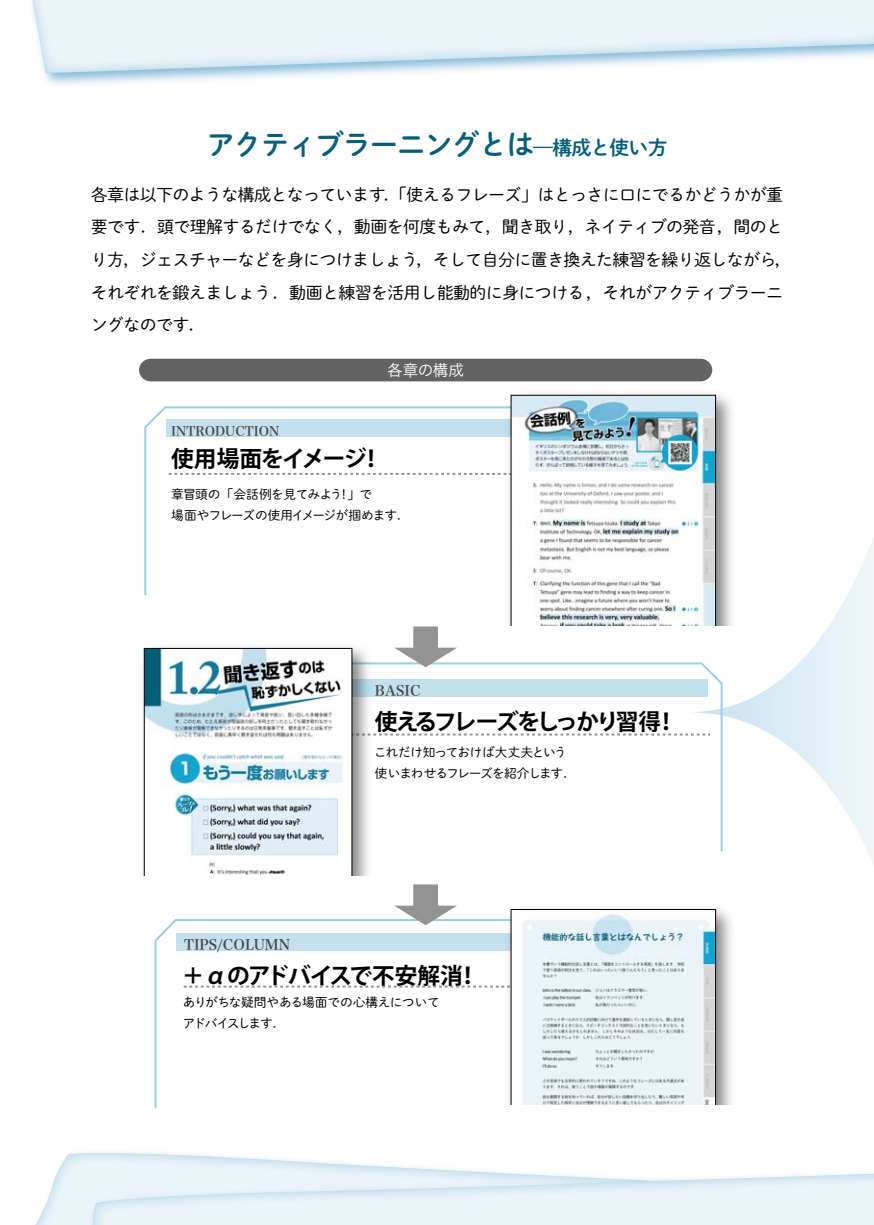
<style>
.page{position:relative;width:874px;height:1225px;background:#fff}
.page>*{position:absolute;margin:0;border:0;box-sizing:border-box;transform-origin:0 0}
.t1{font:28.4px "Shuei M Go Std B";letter-spacing:-.04em;color:#065f78}
.t2{font:700 22.6px "Koz Go Pro";letter-spacing:-.13em;color:#000}
.t3{font:700 22.6px "Koz Go Pro";letter-spacing:-.04em;color:#000}
.t4{font:700 22.6px "Koz Go Pro";letter-spacing:-.07em;color:#000}
.t5{font:17px/32.6px "Shuei M Go Std L";letter-spacing:-.04em;color:#000}
.t6{font:15.6px "Hira Kaku Pro W3";letter-spacing:-.015em;color:#fff}
.t7{font:14.2px "Hira Min Pro W6";color:#484848}
.t8{font:12.8px/20.4px "Shuei M Go Std L";letter-spacing:-.06em;color:#000}
.t9{font:12.8px/20.4px "Shuei M Go Std L";letter-spacing:-.085em;color:#000}
.t10{font:12.8px "Hira Min Pro W6";color:#484848}
.s1{font-size:19.8px}
</style>
<div class="page">
<svg style="left:723px;top:540px;width:150px;height:322px"></svg>
<svg style="left:397px;top:662px;width:326px;height:190px"></svg>
<svg style="left:144px;top:406px;width:361px;height:190px"></svg>
<div style="left:139px;top:359px;width:573px;height:22px;background:#636363;border-radius:12px"></div>
<div style="left:167px;top:419px;width:427px;height:17px;background:#c4e0ee"></div>
<svg style="left:169px;top:473px;width:336px;height:2px"></svg>
<svg style="left:154px;top:919px;width:548px;height:190px"></svg>
<div style="left:279px;top:679px;width:428px;height:17px;background:#c4e0ee"></div>
<svg style="left:397px;top:733px;width:312px;height:2px"></svg>
<img style="left:505px;top:394px;width:234px;height:232px">
<svg style="left:510px;top:395px;width:205px;height:231px"></svg>
<img style="left:715px;top:908px;width:17px;height:196px">
<svg style="left:397px;top:626px;width:60px;height:41px"></svg>
<svg style="left:184px;top:884px;width:531px;height:220px"></svg>
<img style="left:143px;top:647px;width:254px;height:228px">
<svg style="left:144px;top:648px;width:208px;height:227px"></svg>
<svg style="left:28px;top:0;width:845px;height:73px;background:#e4f0f6"></svg>
<svg style="left:35px;top:1153px;width:47px;height:72px;fill:#ebf4f9"></svg>
<svg style="left:90px;top:1150px;width:783px;height:75px;fill:#ebf4f9"></svg>
<h1 class="t1" style="left:206px;top:124px;width:462px">アクティブラーニングとは<span class="s1">—構成と使い方</span></h1>
<p class="t5" style="left:91px;top:177px;width:702px">各章は以下のような構成となっています．「使えるフレーズ」はとっさに口にでるかどうかが重要です．頭で理解するだけでなく，動画を何度もみて，聞き取り，ネイティブの発音，間のとり方，ジェスチャーなどを身につけましょう，そして自分に置き換えた練習を繰り返しながら，それぞれを鍛えましょう．動画と練習を活用し能動的に身につける，それがアクティブラーニングなのです．</p>
<p class="t6" style="left:387px;top:356px;width:78px">各章の構成</p>
<p class="t10" style="left:171px;top:420px;width:110px">INTRODUCTION</p>
<h2 class="t4" style="left:171px;top:444px;width:212px">使用場面をイメージ！</h2>
<p class="t8" style="left:171px;top:484px;width:240px">章冒頭の「会話例を見てみよう！」で<br>場面やフレーズの使用イメージが掴めます．</p>
<p class="t7" style="left:375px;top:678px;width:47px">BASIC</p>
<h2 class="t2" style="left:375px;top:707px;width:304px">使えるフレーズをしっかり習得！</h2>
<p class="t7" style="left:184px;top:932px;width:107px">TIPS/COLUMN</p>
<p class="t9" style="left:374px;top:742px;width:203px">これだけ知っておけば大丈夫という使いまわせるフレーズを紹介します．</p>
<h2 class="t3" style="left:182px;top:961px;width:299px">＋αのアドバイスで不安解消！</h2>
<p class="t8" style="left:182px;top:992px;width:259px">ありがちな疑問やある場面での心構えについてアドバイスします．</p>
</div>
